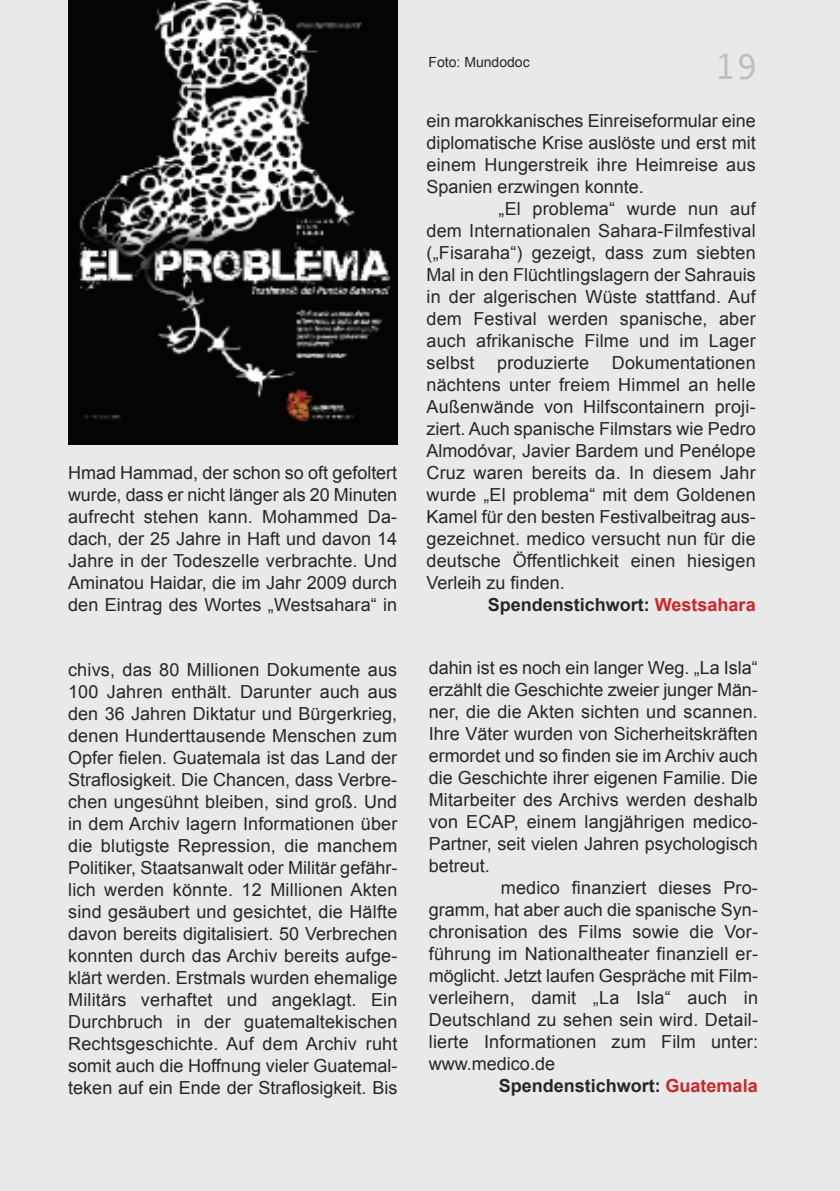
<style>
.page{position:relative;width:840px;height:1191px;background:#fff}
.page>*{position:absolute;margin:0;border:0;box-sizing:border-box;transform-origin:0 0}
.t1{font:36px "Andale Mono";color:#bebebe}
.t2{font:18px/22px "Arial";letter-spacing:.01em;color:#272627;text-align:justify}
.t3{font:700 18px "Arial";color:#272627}
.t4{font:14px "Arial";color:#272627}
.s1{color:#cc262b}
</style>
<div class="page">
<div style="left:0;top:0;width:839px;height:1191px;background:#e9e9e9"></div>
<img style="left:68px;top:0;width:329px;height:445px">
<p class="t2" style="left:68px;top:461px;width:330px">Hmad Hammad, der schon so oft gefoltert wurde, dass er nicht länger als 20 Minuten aufrecht stehen kann. Mohammed Da&shy;dach, der 25 Jahre in Haft und davon 14<br>Jahre in der Todeszelle verbrachte. Und Aminatou Haidar, die im Jahr 2009 durch den Eintrag des Wortes „Westsahara“ in</p>
<p class="t4" style="left:428px;top:54px;width:103px">Foto: Mundodoc</p>
<h1 class="t1" style="left:714px;top:46px;width:45px">19</h1>
<p class="t2" style="left:426px;top:109px;width:330px">ein marokkanisches Einreiseformular eine</p>
<p class="t2" style="left:426px;top:131px;width:330px">diplomatische Krise auslöste und erst mit</p>
<p class="t2" style="left:426px;top:153px;width:330px">einem Hungerstreik ihre Heimreise aus</p>
<p class="t2" style="left:426px;top:175px;width:219px">Spanien erzwingen konnte.</p>
<p class="t2" style="left:498px;top:197px;width:258px">„El problema“ wurde nun auf</p>
<p class="t2" style="left:426px;top:219px;width:330px">dem Internationalen Sahara-Filmfestival</p>
<p class="t2" style="left:426px;top:241px;width:330px">(„Fisaraha“) gezeigt, dass zum siebten</p>
<p class="t2" style="left:426px;top:263px;width:330px">Mal in den Flüchtlingslagern der Sahrauis</p>
<p class="t2" style="left:426px;top:285px;width:330px">in der algerischen Wüste stattfand. Auf</p>
<p class="t2" style="left:426px;top:307px;width:330px">dem Festival werden spanische, aber</p>
<p class="t2" style="left:426px;top:329px;width:330px">auch afrikanische Filme und im Lager</p>
<p class="t2" style="left:426px;top:351px;width:49px">selbst</p>
<p class="t2" style="left:497px;top:351px;width:93px">produzierte</p>
<p class="t2" style="left:426px;top:351px;width:330px;text-indent:185px">Dokumentationen nächtens unter freiem Himmel an helle Außenwände von Hilfscontainern proji&shy;ziert. Auch spanische Filmstars wie Pedro Almodóvar, Javier Bardem und Penélope Cruz waren bereits da. In diesem Jahr wurde „El problema“ mit dem Goldenen Kamel für den besten Festivalbeitrag aus&shy;gezeichnet. medico versucht nun für die deutsche Öffentlichkeit einen hiesigen Verleih zu finden.</p>
<p class="t3" style="left:487px;top:594px;width:269px">Spendenstichwort: <span class="s1">Westsahara</span></p>
<p class="t2" style="left:68px;top:659px;width:330px">chivs, das 80 Millionen Dokumente aus 100 Jahren enthält. Darunter auch aus den 36 Jahren Diktatur und Bürgerkrieg, denen Hunderttausende Menschen zum Opfer fielen. Guatemala ist das Land der Straflosigkeit. Die Chancen, dass Verbre&shy;chen ungesühnt bleiben, sind groß. Und in dem Archiv lagern Informationen über die blutigste Repression, die manchem Politiker, Staatsanwalt oder Militär gefähr&shy;lich werden könnte. 12 Millionen Akten sind gesäubert und gesichtet, die Hälfte davon bereits digitalisiert. 50 Verbrechen konnten durch das Archiv bereits aufge&shy;klärt werden. Erstmals wurden ehemalige Militärs verhaftet und angeklagt. Ein Durchbruch in der guatemaltekischen Rechtsgeschichte. Auf dem Archiv ruht somit auch die Hoffnung vieler Guatemal&shy;teken auf ein Ende der Straflosigkeit. Bis</p>
<p class="t2" style="left:428px;top:657px;width:330px">dahin ist es noch ein langer Weg. „La Isla“</p>
<p class="t2" style="left:428px;top:679px;width:330px">erzählt die Geschichte zweier junger Män-</p>
<p class="t2" style="left:428px;top:701px;width:330px">ner, die die Akten sichten und scannen.</p>
<p class="t2" style="left:428px;top:723px;width:330px">Ihre Väter wurden von Sicherheitskräften</p>
<p class="t2" style="left:428px;top:745px;width:330px">ermordet und so finden sie im Archiv auch</p>
<p class="t2" style="left:428px;top:767px;width:330px">die Geschichte ihrer eigenen Familie. Die</p>
<p class="t2" style="left:428px;top:789px;width:330px">Mitarbeiter des Archivs werden deshalb</p>
<p class="t2" style="left:428px;top:811px;width:330px">von ECAP, einem langjährigen medico-</p>
<p class="t2" style="left:428px;top:833px;width:330px">Partner, seit vielen Jahren psychologisch</p>
<p class="t2" style="left:428px;top:855px;width:63px">betreut.</p>
<p class="t2" style="left:500px;top:877px;width:258px">medico finanziert dieses Pro-</p>
<p class="t2" style="left:428px;top:899px;width:330px">gramm, hat aber auch die spanische Syn-</p>
<p class="t2" style="left:428px;top:921px;width:330px">chronisation des Films sowie die Vor-</p>
<p class="t2" style="left:428px;top:943px;width:330px">führung im Nationaltheater finanziell er-</p>
<p class="t2" style="left:428px;top:965px;width:330px">möglicht. Jetzt laufen Gespräche mit Film-</p>
<p class="t2" style="left:428px;top:987px;width:330px">verleihern, damit „La Isla“ auch in</p>
<p class="t2" style="left:428px;top:1009px;width:330px">Deutschland zu sehen sein wird. Detail-</p>
<p class="t2" style="left:428px;top:1031px;width:330px">lierte Informationen zum Film unter:</p>
<p class="t2" style="left:428px;top:1053px;width:128px">www.medico.de</p>
<p class="t3" style="left:498px;top:1076px;width:260px">Spendenstichwort: <span class="s1">Guatemala</span></p>
</div>
